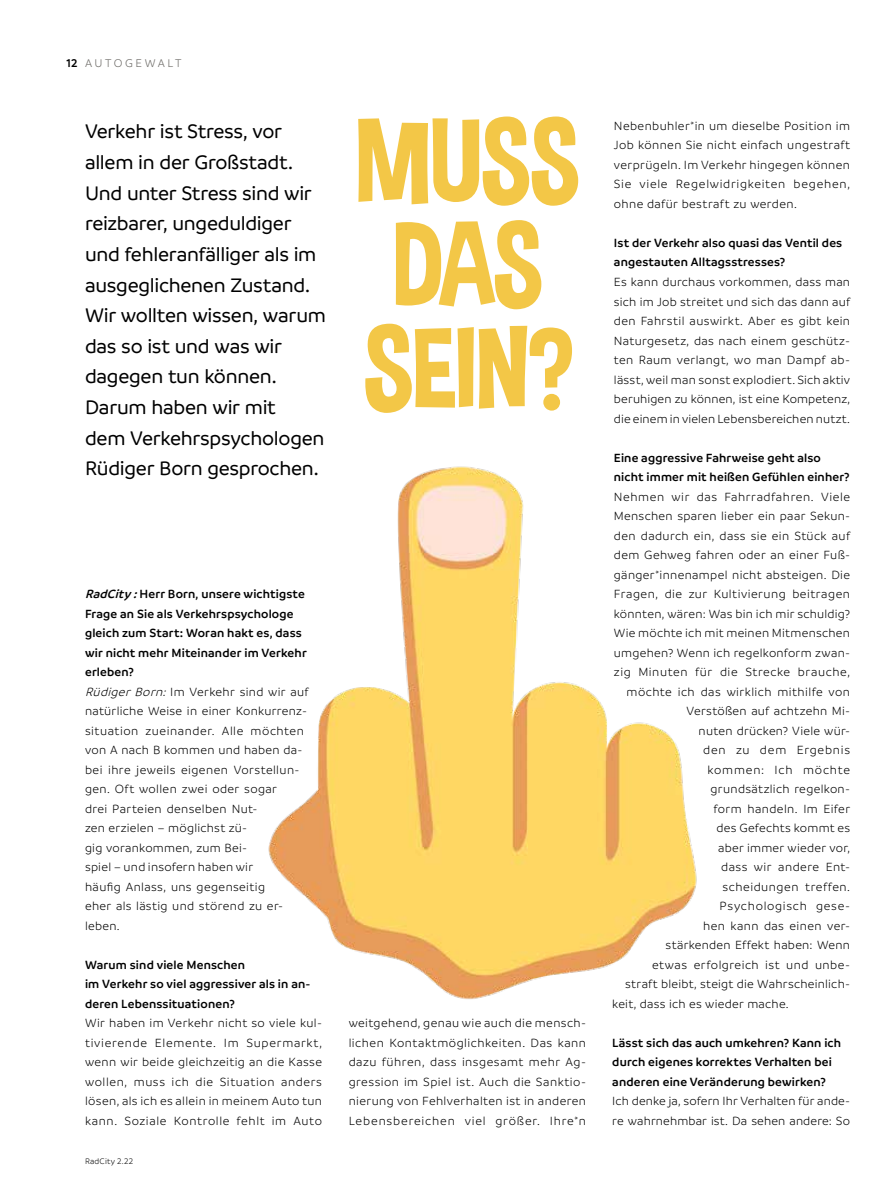
<style>
.page{position:relative;width:893px;height:1191px;background:#fff}
.page>*{position:absolute;margin:0;border:0;box-sizing:border-box;transform-origin:0 0}
.t1{font:117px/103.5px "Dimbo";letter-spacing:-.02em;color:#f3c747}
.t2{font:500 21px/30.6px "Branding";letter-spacing:-.01em;color:#000}
.t3{font:300 12.75px/19.5px "Branding";letter-spacing:.025em;color:#000;text-align:justify}
.t4{font:600 12.75px/19.5px "Branding";letter-spacing:.015em;color:#000}
.t5{font:300 12.75px "Branding";letter-spacing:.045em;color:#000}
.t6{font:300 12.75px "Branding";letter-spacing:.055em;color:#000}
.t7{font:300 12.75px "Branding";letter-spacing:.065em;color:#000}
.t8{font:300 12.75px "Branding";letter-spacing:.06em;color:#000}
.t9{font:300 12px "Branding";letter-spacing:.215em;color:#6a6864}
.t10{font:600 12px "Branding";color:#000}
.t11{font:300 8.7px "Branding";letter-spacing:.025em;color:#000}
.s1{font-weight:600;font-style:italic}
.s2{font-weight:600}
.s3{font-style:italic}
</style>
<div class="page">
<img style="left:268px;top:466px;width:429px;height:534px">
<p class="t10" style="left:67px;top:56px;width:12px">12</p>
<p class="t9" style="left:85px;top:56px;width:98px">AUTOGEWALT</p>
<p class="t2" style="left:85px;top:116px;width:242px">Verkehr ist Stress, vor allem in der Großstadt.<br>Und unter Stress sind wir reizbarer, ungeduldiger und fehleranfälliger als im ausgeglichenen Zustand.<br>Wir wollten wissen, warum das so ist und was wir dagegen tun können.<br>Darum haben wir mit<br>dem Verkehrspsychologen<br>Rüdiger Born gesprochen.</p>
<h1 class="t1" style="left:356px;top:109px;width:226px">MUSS<br>DAS<br>SEIN?</h1>
<p class="t3" style="left:85px;top:584px;width:225px;text-align:left"><span class="s1">RadCity:</span><span class="s2">Herr Born, unsere wichtigste<br>Frage an Sie als Verkehrspsychologe gleich zum Start: Woran hakt es, dass wir nicht mehr Miteinander im Verkehr erleben?<br></span><span class="s3">Rüdiger Born:</span> Im Verkehr sind wir auf natürliche Weise in einer Konkurrenz&shy;situation zueinander. Alle möchten von A nach B kommen und haben da&shy;bei ihre jeweils eigenen Vorstellun&shy;gen. Oft wollen zwei oder sogar<br>drei Parteien denselben Nut-<br>zen erzielen – möglichst zü-<br>gig vorankommen, zum Bei-<br>spiel – und insofern haben wir<br>häufig Anlass, uns gegenseitig<br>eher als lästig und störend zu er&shy;leben.</p>
<p class="t4" style="left:85px;top:955px;width:227px">Warum sind viele Menschen<br>im Verkehr so viel aggressiver als in an&shy;deren Lebenssituationen?</p>
<p class="t3" style="left:85px;top:1013px;width:239px">Wir haben im Verkehr nicht so viele kul&shy;tivierende Elemente. Im Supermarkt, wenn wir beide gleichzeitig an die Kasse wollen, muss ich die Situation anders lösen, als ich es allein in meinem Auto tun kann. Soziale Kontrolle fehlt im Auto</p>
<p class="t3" style="left:349px;top:1013px;width:239px">weitgehend, genau wie auch die mensch&shy;lichen Kontaktmöglichkeiten. Das kann dazu führen, dass insgesamt mehr Ag&shy;gression im Spiel ist. Auch die Sanktio&shy;nierung von Fehlverhalten ist in anderen Lebensbereichen viel größer. Ihre*n</p>
<p class="t11" style="left:85px;top:1156px;width:50px">RadCity 2.22</p>
<p class="t3" style="left:614px;top:116px;width:238px">Nebenbuhler*in um dieselbe Position im Job können Sie nicht einfach ungestraft verprügeln. Im Verkehr hingegen können Sie viele Regelwidrigkeiten begehen, ohne dafür bestraft zu werden.</p>
<p class="t4" style="left:614px;top:233px;width:230px">Ist der Verkehr also quasi das Ventil des angestauten Alltagsstresses?</p>
<p class="t3" style="left:614px;top:272px;width:238px">Es kann durchaus vorkommen, dass man sich im Job streitet und sich das dann auf den Fahrstil auswirkt. Aber es gibt kein Naturgesetz, das nach einem geschütz&shy;ten Raum verlangt, wo man Dampf ab&shy;lässt, weil man sonst explodiert. Sich aktiv beruhigen zu können, ist eine Kompetenz, die einem in vielen Lebensbereichen nutzt.</p>
<p class="t4" style="left:614px;top:447px;width:237px">Eine aggressive Fahrweise geht also nicht immer mit heißen Gefühlen einher?</p>
<p class="t5" style="left:614px;top:490px;width:238px">Nehmen wir das Fahrradfahren. Viele</p>
<p class="t3" style="left:614px;top:506px;width:238px">Menschen sparen lieber ein paar Sekun-</p>
<p class="t3" style="left:614px;top:526px;width:238px">den dadurch ein, dass sie ein Stück auf</p>
<p class="t3" style="left:614px;top:545px;width:238px">dem Gehweg fahren oder an einer Fuß-</p>
<p class="t3" style="left:614px;top:565px;width:238px">gänger*innenampel nicht absteigen. Die</p>
<p class="t3" style="left:614px;top:584px;width:238px">Fragen, die zur Kultivierung beitragen</p>
<p class="t3" style="left:614px;top:604px;width:238px">könnten, wären: Was bin ich mir schuldig?</p>
<p class="t3" style="left:614px;top:623px;width:238px">Wie möchte ich mit meinen Mitmenschen</p>
<p class="t3" style="left:614px;top:643px;width:238px">umgehen? Wenn ich regelkonform zwan-</p>
<p class="t5" style="left:614px;top:665px;width:238px">zig Minuten für die Strecke brauche,</p>
<p class="t3" style="left:627px;top:682px;width:225px">möchte ich das wirklich mithilfe von</p>
<p class="t3" style="left:687px;top:701px;width:165px">Verstößen auf achtzehn Mi-</p>
<p class="t3" style="left:699px;top:721px;width:153px">nuten drücken? Viele wür-</p>
<p class="t7" style="left:703px;top:743px;width:148px">den zu dem Ergebnis</p>
<p class="t8" style="left:708px;top:763px;width:144px">kommen: Ich möchte</p>
<p class="t3" style="left:711px;top:779px;width:141px">grundsätzlich regelkon-</p>
<p class="t3" style="left:714px;top:799px;width:138px">form handeln. Im Eifer</p>
<p class="t3" style="left:717px;top:818px;width:135px">des Gefechts kommt es</p>
<p class="t3" style="left:718px;top:837px;width:133px">aber immer wieder vor,</p>
<p class="t3" style="left:721px;top:857px;width:131px">dass wir andere Ent-</p>
<p class="t3" style="left:723px;top:876px;width:129px">scheidungen treffen.</p>
<p class="t6" style="left:720px;top:899px;width:132px">Psychologisch gese-</p>
<p class="t3" style="left:703px;top:915px;width:148px">hen kann das einen ver-</p>
<p class="t3" style="left:666px;top:935px;width:186px">stärkenden Effekt haben: Wenn</p>
<p class="t3" style="left:652px;top:954px;width:199px">etwas erfolgreich ist und unbe-</p>
<p class="t3" style="left:625px;top:974px;width:226px">straft bleibt, steigt die Wahrscheinlich-</p>
<p class="t3" style="left:612px;top:993px;width:178px">keit, dass ich es wieder mache.</p>
<p class="t4" style="left:612px;top:1032px;width:230px">Lässt sich das auch umkehren? Kann ich durch eigenes korrektes Verhalten bei anderen eine Veränderung bewirken?</p>
<p class="t3" style="left:612px;top:1091px;width:239px">Ich denke ja, sofern Ihr Verhalten für ande&shy;re wahrnehmbar ist. Da sehen andere: So</p>
</div>
